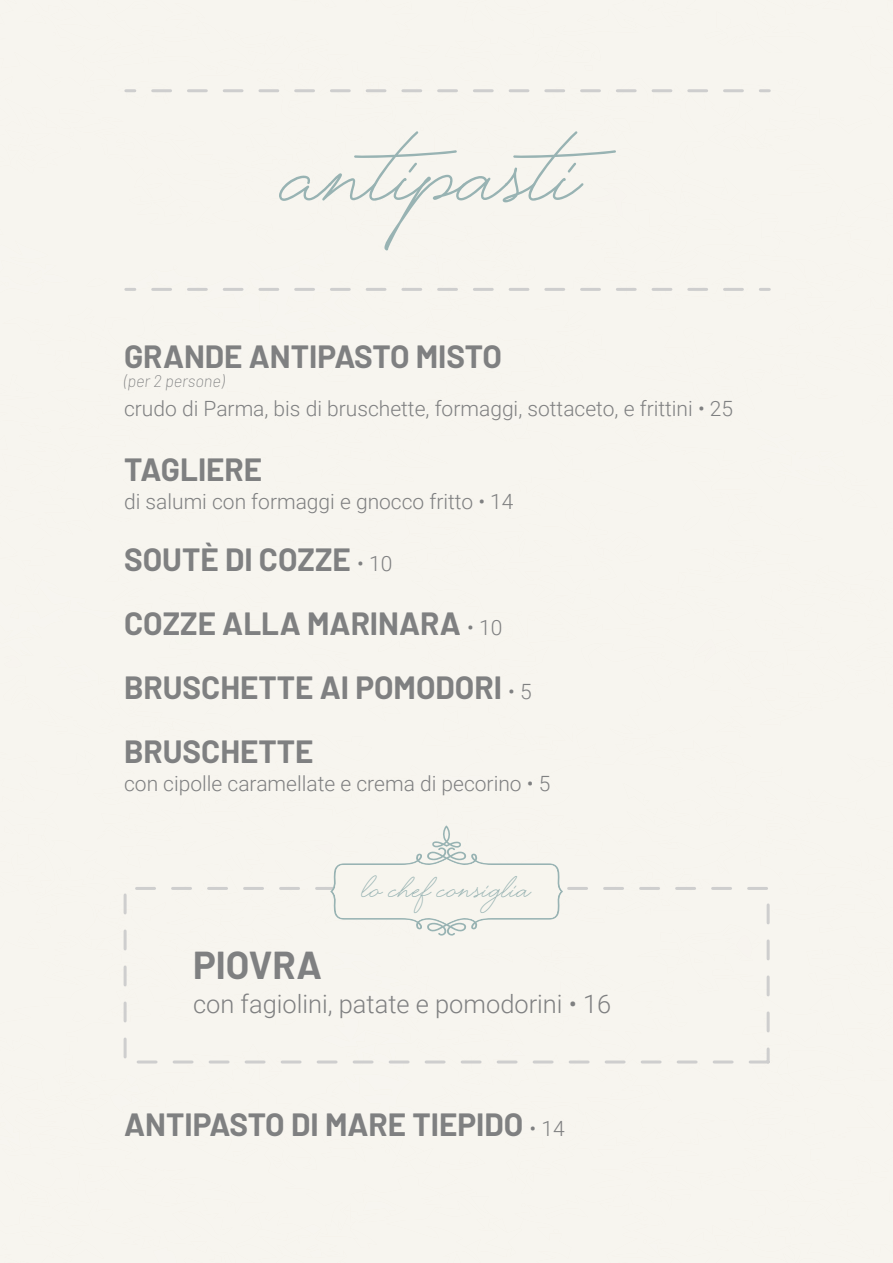
<style>
.page{position:relative;width:893px;height:1263px;background:#fff}
.page>*{position:absolute;margin:0;border:0;box-sizing:border-box;transform-origin:0 0}
.t1{font:79.35px "Eternate";color:#98b3b3}
.t2{font:700 38.1px "Barlow";color:#7f8081}
.t3{font:700 31.35px/64.1px "Barlow";color:#7f8081}
.t4{font:300 25.5px "Roboto";color:#7f8081}
.t5{font:23.85px "Eternate";letter-spacing:.03em;color:#98b3b3}
.t6{font:300 21px "Roboto";color:#7f8081}
.t7{font:italic 200 16.5px "Barlow";color:#7f8081}
.s1{font-family:"Roboto";font-weight:300;font-size:21px}
</style>
<div class="page">
<div style="left:792px;top:105px;width:80px;height:29px;background:#f7f5ef"></div>
<svg style="left:836px;top:200px;width:23px;height:17px"></svg>
<svg style="left:773px;top:221px;width:12px;height:10px"></svg>
<div style="left:0;top:266px;width:126px;height:20px;background:#f7f5ef"></div>
<svg style="left:86px;top:278px;width:21px;height:8px"></svg>
<div style="left:210px;top:315px;width:682px;height:48px;background:#f7f5ef"></div>
<svg style="left:737px;top:336px;width:53px;height:8px"></svg>
<svg style="left:300px;top:339px;width:51px;height:24px"></svg>
<div style="left:484px;top:344px;width:409px;height:65px;background:#f7f5ef"></div>
<div style="left:0;top:349px;width:225px;height:64px;background:#f7f5ef"></div>
<svg style="left:225px;top:339px;width:35px;height:24px"></svg>
<svg style="left:573px;top:349px;width:33px;height:12px"></svg>
<div style="left:200px;top:363px;width:692px;height:900px;background:#f7f5ef"></div>
<svg style="left:744px;top:372px;width:21px;height:24px"></svg>
<div style="left:499px;top:361px;width:61px;height:33px;background:#f7f5ef"></div>
<svg style="left:15px;top:387px;width:8px;height:8px"></svg>
<div style="left:0;top:413px;width:893px;height:133px;background:#f7f5ef"></div>
<div style="left:111px;top:419px;width:93px;height:127px;background:#f7f5ef"></div>
<div style="left:204px;top:419px;width:423px;height:127px;background:#f7f5ef"></div>
<svg style="left:35px;top:424px;width:16px;height:11px"></svg>
<svg style="left:508px;top:416px;width:20px;height:27px"></svg>
<svg style="left:239px;top:442px;width:27px;height:21px"></svg>
<div style="left:299px;top:451px;width:533px;height:95px;background:#f7f5ef"></div>
<svg style="left:51px;top:462px;width:20px;height:19px"></svg>
<svg style="left:189px;top:470px;width:9px;height:7px"></svg>
<svg style="left:201px;top:492px;width:18px;height:8px"></svg>
<svg style="left:469px;top:498px;width:17px;height:20px"></svg>
<svg style="left:502px;top:500px;width:39px;height:20px"></svg>
<div style="left:627px;top:402px;width:196px;height:143px;background:#f7f5ef"></div>
<svg style="left:881px;top:520px;width:12px;height:26px"></svg>
<svg style="left:519px;top:539px;width:6px;height:7px"></svg>
<div style="left:0;top:546px;width:893px;height:213px;background:#f7f5ef"></div>
<svg style="left:597px;top:548px;width:6px;height:7px"></svg>
<svg style="left:418px;top:553px;width:31px;height:15px"></svg>
<div style="left:319px;top:525px;width:63px;height:43px;background:#f7f5ef"></div>
<svg style="left:459px;top:563px;width:7px;height:5px"></svg>
<div style="left:155px;top:568px;width:738px;height:44px;background:#f7f5ef"></div>
<div style="left:15px;top:573px;width:343px;height:186px;background:#f7f5ef"></div>
<svg style="left:761px;top:595px;width:22px;height:14px"></svg>
<div style="left:222px;top:612px;width:671px;height:62px;background:#f7f5ef"></div>
<div style="left:354px;top:632px;width:539px;height:42px;background:#f7f5ef"></div>
<div style="left:159px;top:588px;width:63px;height:48px;background:#f7f5ef"></div>
<svg style="left:378px;top:634px;width:38px;height:18px"></svg>
<div style="left:119px;top:636px;width:148px;height:38px;background:#f7f5ef"></div>
<svg style="left:865px;top:638px;width:28px;height:16px"></svg>
<svg style="left:462px;top:639px;width:24px;height:17px"></svg>
<svg style="left:695px;top:639px;width:24px;height:25px"></svg>
<svg style="left:581px;top:643px;width:22px;height:25px"></svg>
<div style="left:93px;top:674px;width:800px;height:78px;background:#f7f5ef"></div>
<div style="left:0;top:592px;width:115px;height:103px;background:#f7f5ef"></div>
<svg style="left:196px;top:695px;width:45px;height:10px"></svg>
<svg style="left:468px;top:695px;width:8px;height:6px"></svg>
<div style="left:127px;top:705px;width:248px;height:558px;background:#f7f5ef"></div>
<svg style="left:140px;top:716px;width:18px;height:5px"></svg>
<svg style="left:311px;top:734px;width:61px;height:3px"></svg>
<div style="left:95px;top:737px;width:785px;height:34px;background:#f7f5ef"></div>
<svg style="left:50px;top:750px;width:46px;height:9px"></svg>
<div style="left:682px;top:752px;width:211px;height:19px;background:#f7f5ef"></div>
<div style="left:0;top:759px;width:566px;height:12px;background:#f7f5ef"></div>
<div style="left:0;top:771px;width:893px;height:306px;background:#f7f5ef"></div>
<div style="left:393px;top:777px;width:500px;height:124px;background:#f7f5ef"></div>
<svg style="left:0;top:778px;width:35px;height:27px"></svg>
<svg style="left:345px;top:780px;width:8px;height:18px"></svg>
<svg style="left:623px;top:783px;width:35px;height:32px"></svg>
<svg style="left:97px;top:825px;width:32px;height:14px"></svg>
<svg style="left:646px;top:872px;width:7px;height:2px"></svg>
<div style="left:485px;top:874px;width:207px;height:75px;background:#f7f5ef"></div>
<svg style="left:226px;top:875px;width:13px;height:19px"></svg>
<svg style="left:285px;top:896px;width:5px;height:5px"></svg>
<svg style="left:835px;top:904px;width:20px;height:6px"></svg>
<svg style="left:95px;top:907px;width:5px;height:6px"></svg>
<svg style="left:722px;top:928px;width:30px;height:21px"></svg>
<div style="left:315px;top:949px;width:539px;height:314px;background:#f7f5ef"></div>
<svg style="left:169px;top:984px;width:6px;height:4px"></svg>
<div style="left:2px;top:988px;width:538px;height:89px;background:#f7f5ef"></div>
<svg style="left:110px;top:997px;width:41px;height:25px"></svg>
<svg style="left:72px;top:1011px;width:14px;height:11px"></svg>
<svg style="left:502px;top:1041px;width:23px;height:16px"></svg>
<svg style="left:777px;top:1058px;width:11px;height:17px"></svg>
<div style="left:0;top:1077px;width:893px;height:166px;background:#f7f5ef"></div>
<div style="left:234px;top:1063px;width:50px;height:33px;background:#f7f5ef"></div>
<svg style="left:65px;top:1096px;width:10px;height:10px"></svg>
<svg style="left:530px;top:1101px;width:55px;height:14px"></svg>
<svg style="left:757px;top:1112px;width:28px;height:7px"></svg>
<div style="left:303px;top:1119px;width:590px;height:115px;background:#f7f5ef"></div>
<svg style="left:285px;top:1124px;width:12px;height:8px"></svg>
<svg style="left:128px;top:1126px;width:7px;height:5px"></svg>
<svg style="left:190px;top:1129px;width:42px;height:29px"></svg>
<div style="left:505px;top:1137px;width:48px;height:58px;background:#f7f5ef"></div>
<svg style="left:882px;top:1190px;width:11px;height:22px"></svg>
<div style="left:372px;top:1118px;width:118px;height:99px;background:#f7f5ef"></div>
<svg style="left:891px;top:1221px;width:2px;height:34px"></svg>
<svg style="left:335px;top:1229px;width:6px;height:4px"></svg>
<svg style="left:648px;top:1239px;width:62px;height:24px"></svg>
<div style="left:89px;top:1200px;width:88px;height:63px;background:#f7f5ef"></div>
<svg style="left:783px;top:1246px;width:18px;height:17px"></svg>
<div style="left:124px;top:887px;width:646px;height:176px;border:3px dashed #cecece"></div>
<div style="left:126px;top:241px;width:625px;height:85px;background:#f7f5ef"></div>
<svg style="left:760px;top:288px;width:9px;height:3px"></svg>
<div style="left:0;top:0;width:773px;height:233px;background:#f7f5ef"></div>
<svg style="left:760px;top:89px;width:9px;height:3px"></svg>
<svg style="left:308px;top:824px;width:255px;height:117px"></svg>
<h1 class="t1" style="left:286px;top:127px;width:351px">Antipasti</h1>
<h3 class="t3" style="left:124px;top:322px;width:379px">GRANDE ANTIPASTO MISTO</h3>
<p class="t7" style="left:124px;top:370px;width:102px">(per 2 persone)</p>
<p class="t6" style="left:124px;top:394px;width:611px">crudo di Parma, bis di bruschette, formaggi, sottaceto, e frittini • 25</p>
<h3 class="t3" style="left:124px;top:435px;width:140px">TAGLIERE</h3>
<p class="t6" style="left:124px;top:487px;width:391px">di salumi con formaggi e gnocco fritto • 14</p>
<h3 class="t3" style="left:124px;top:525px;width:409px">SOUTÈ DI COZZE <span class="s1">• 10<br></span>COZZE ALLA MARINARA <span class="s1">• 10<br></span>BRUSCHETTE AI POMODORI <span class="s1">• 5</span></h3>
<h3 class="t3" style="left:124px;top:717px;width:191px">BRUSCHETTE</h3>
<p class="t6" style="left:124px;top:769px;width:428px">con cipolle caramellate e crema di pecorino • 5</p>
<p class="t5" style="left:362px;top:875px;width:171px">Lo chefconsiglia</p>
<h2 class="t2" style="left:193px;top:937px;width:130px">PIOVRA</h2>
<p class="t4" style="left:193px;top:986px;width:420px">con fagiolini, patate e pomodorini • 16</p>
<h3 class="t3" style="left:124px;top:1090px;width:442px">ANTIPASTO DI MARE TIEPIDO <span class="s1">• 14</span></h3>
</div>
